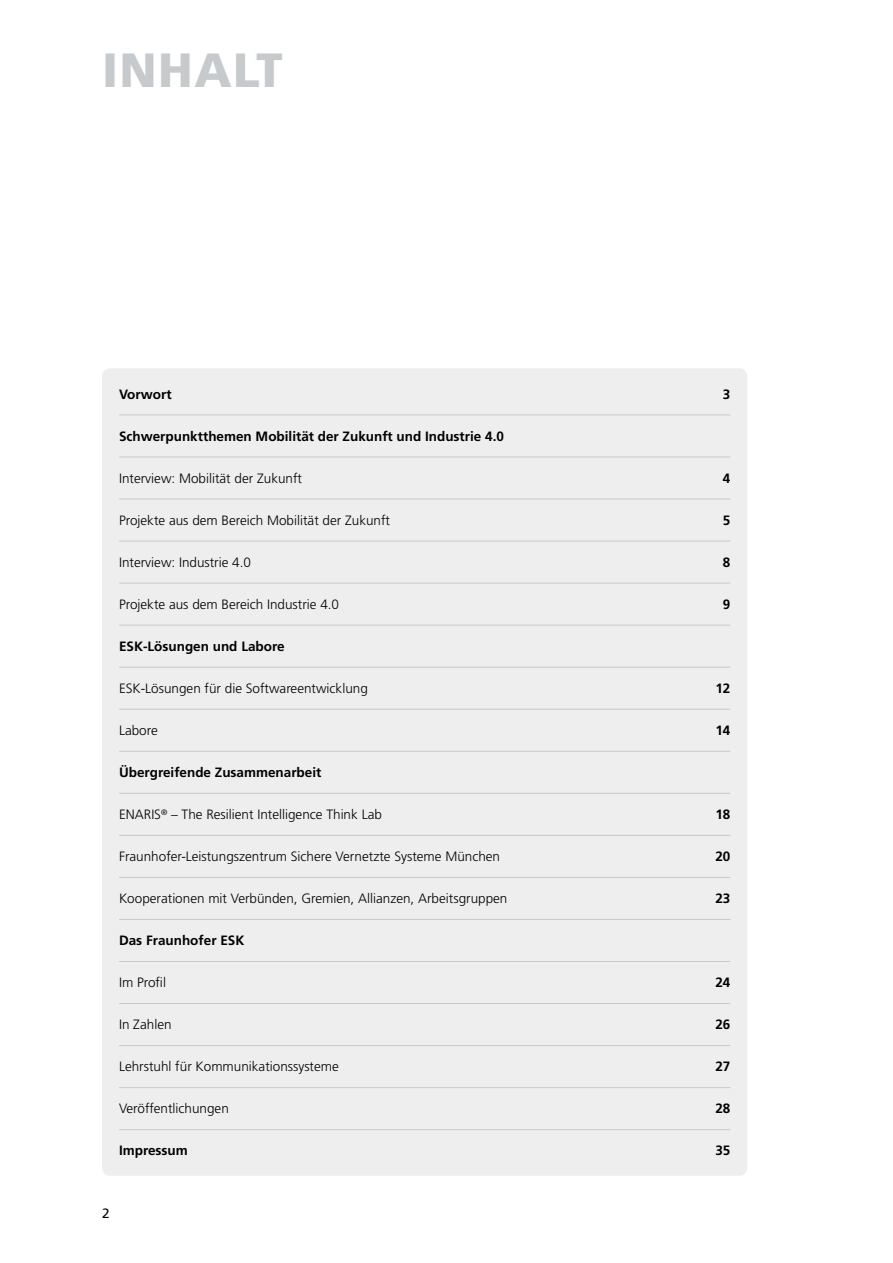
<style>
.page{position:relative;width:893px;height:1263px;background:#fff}
.page>*{position:absolute;margin:0;border:0;box-sizing:border-box;transform-origin:0 0}
.t1{font:900 48px "Frutiger LT Com";letter-spacing:.03em;color:#c7cacc}
.t2{font:300 13.5px "Frutiger LT Com";color:#000}
.t3{font:700 13.5px "Frutiger LT Com";color:#000}
.t4{font:13.5px "Frutiger LT Com";color:#000}
</style>
<div class="page">
<div style="left:102px;top:368px;width:645px;height:808px;background:#eeeeef;border-radius:9px"></div>
<hr style="left:119px;top:415px;width:611px;height:1px;background:#c7cacc">
<hr style="left:119px;top:457px;width:611px;height:1px;background:#c7cacc">
<hr style="left:119px;top:499px;width:611px;height:1px;background:#c7cacc">
<hr style="left:119px;top:541px;width:611px;height:1px;background:#c7cacc">
<hr style="left:119px;top:583px;width:611px;height:1px;background:#c7cacc">
<hr style="left:119px;top:625px;width:611px;height:1px;background:#c7cacc">
<hr style="left:119px;top:667px;width:611px;height:1px;background:#c7cacc">
<hr style="left:119px;top:709px;width:611px;height:1px;background:#c7cacc">
<hr style="left:119px;top:751px;width:611px;height:1px;background:#c7cacc">
<hr style="left:119px;top:793px;width:611px;height:1px;background:#c7cacc">
<hr style="left:119px;top:835px;width:611px;height:1px;background:#c7cacc">
<hr style="left:119px;top:877px;width:611px;height:1px;background:#c7cacc">
<hr style="left:119px;top:919px;width:611px;height:1px;background:#c7cacc">
<hr style="left:119px;top:961px;width:611px;height:1px;background:#c7cacc">
<hr style="left:119px;top:1003px;width:611px;height:1px;background:#c7cacc">
<hr style="left:119px;top:1045px;width:611px;height:1px;background:#c7cacc">
<hr style="left:119px;top:1087px;width:611px;height:1px;background:#c7cacc">
<hr style="left:119px;top:1129px;width:611px;height:1px;background:#c7cacc">
<h1 class="t1" style="left:102px;top:41px;width:182px">INHALT</h1>
<p class="t3" style="left:119px;top:386px;width:54px">Vorwort</p>
<p class="t3" style="left:119px;top:428px;width:386px">Schwerpunktthemen Mobilität der Zukunft und Industrie 4.0</p>
<p class="t2" style="left:119px;top:470px;width:185px">Interview: Mobilität der Zukunft</p>
<p class="t2" style="left:119px;top:512px;width:273px">Projekte aus dem Bereich Mobilität der Zukunft</p>
<p class="t2" style="left:119px;top:554px;width:134px">Interview: Industrie 4.0</p>
<p class="t2" style="left:119px;top:596px;width:222px">Projekte aus dem Bereich Industrie 4.0</p>
<p class="t3" style="left:119px;top:638px;width:167px">ESK-Lösungen und Labore</p>
<p class="t2" style="left:119px;top:680px;width:250px">ESK-Lösungen für die Softwareentwicklung</p>
<p class="t2" style="left:119px;top:722px;width:40px">Labore</p>
<p class="t3" style="left:119px;top:764px;width:204px">Übergreifende Zusammenarbeit</p>
<p class="t2" style="left:119px;top:806px;width:264px">ENARIS<sup>®</sup> – The Resilient Intelligence Think Lab</p>
<p class="t2" style="left:119px;top:848px;width:383px">Fraunhofer-Leistungszentrum Sichere Vernetzte Systeme München</p>
<p class="t2" style="left:119px;top:890px;width:390px">Kooperationen mit Verbünden, Gremien, Allianzen, Arbeitsgruppen</p>
<p class="t3" style="left:119px;top:932px;width:127px">Das Fraunhofer ESK</p>
<p class="t2" style="left:119px;top:975px;width:49px">Im Profil</p>
<p class="t2" style="left:119px;top:1017px;width:54px">In Zahlen</p>
<p class="t2" style="left:119px;top:1059px;width:221px">Lehrstuhl für Kommunikationssysteme</p>
<p class="t2" style="left:119px;top:1101px;width:111px">Veröffentlichungen</p>
<p class="t3" style="left:119px;top:1143px;width:70px">Impressum</p>
<p class="t4" style="left:102px;top:1205px;width:9px">2</p>
<p class="t3" style="left:723px;top:386px;width:9px">3</p>
<p class="t3" style="left:723px;top:470px;width:9px">4</p>
<p class="t3" style="left:723px;top:512px;width:9px">5</p>
<p class="t3" style="left:723px;top:554px;width:9px">8</p>
<p class="t3" style="left:723px;top:596px;width:9px">9</p>
<p class="t3" style="left:715px;top:680px;width:17px">12</p>
<p class="t3" style="left:715px;top:722px;width:17px">14</p>
<p class="t3" style="left:715px;top:806px;width:17px">18</p>
<p class="t3" style="left:715px;top:848px;width:17px">20</p>
<p class="t3" style="left:715px;top:890px;width:17px">23</p>
<p class="t3" style="left:715px;top:974px;width:17px">24</p>
<p class="t3" style="left:715px;top:1017px;width:17px">26</p>
<p class="t3" style="left:715px;top:1059px;width:17px">27</p>
<p class="t3" style="left:715px;top:1101px;width:17px">28</p>
<p class="t3" style="left:715px;top:1143px;width:17px">35</p>
</div>
